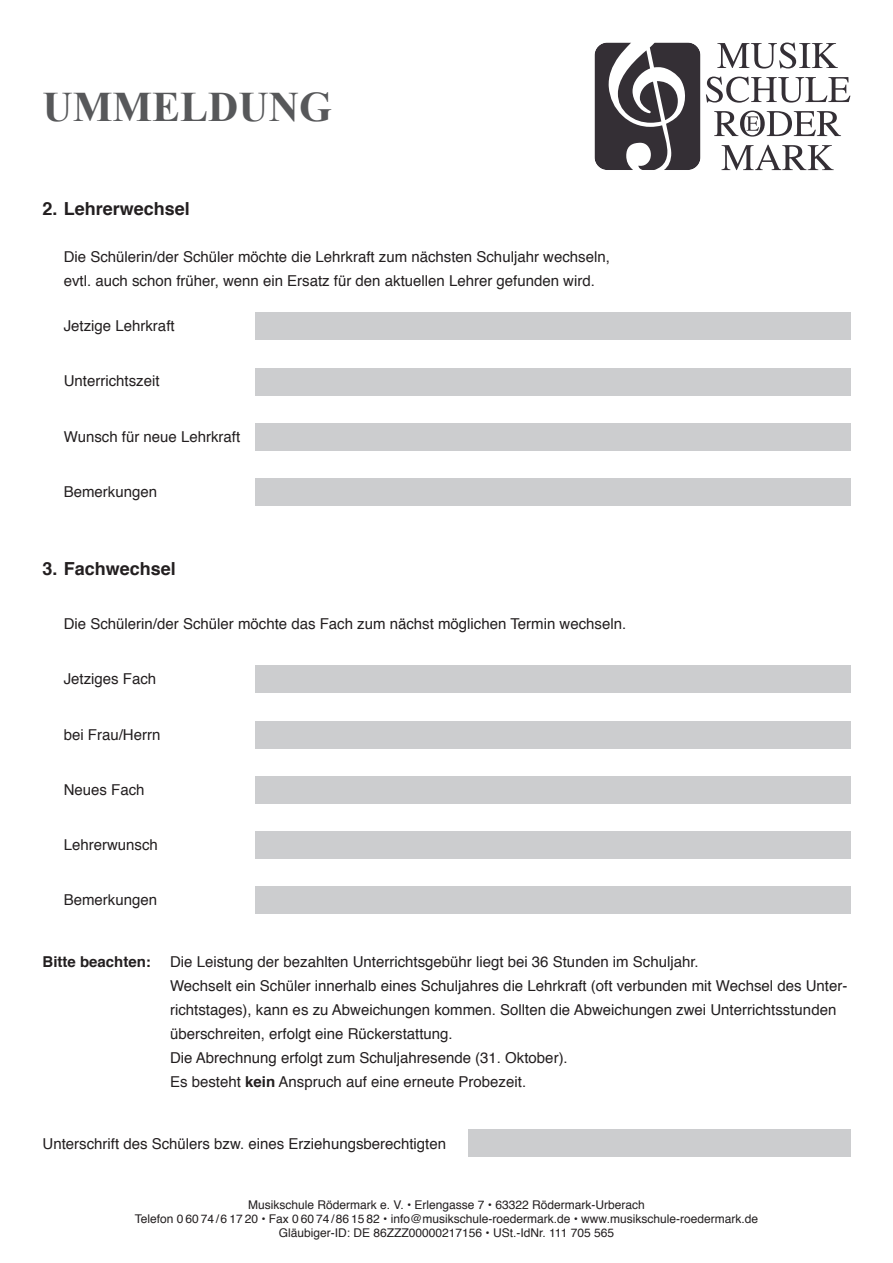
<style>
.page{position:relative;width:893px;height:1263px;background:#fff}
.page>*{position:absolute;margin:0;border:0;box-sizing:border-box;transform-origin:0 0}
.t1{font:700 42px "Times New Roman";color:#57585a}
.t2{font:700 18px "Helvetica";color:#231f20}
.t3{font:15px/24px "Helvetica";color:#231f20}
.t4{font:700 15px "Helvetica";color:#231f20}
.t5{font:12px/14.4px "Helvetica";color:#231f20;text-align:center}
.s1{font-weight:700}
</style>
<div class="page">
<div style="left:255px;top:721px;width:595px;height:27px;background:#cccdcf"></div>
<div style="left:255px;top:665px;width:595px;height:28px;background:#cccdcf"></div>
<div style="left:255px;top:776px;width:595px;height:28px;background:#cccdcf"></div>
<div style="left:255px;top:831px;width:595px;height:28px;background:#cccdcf"></div>
<div style="left:255px;top:887px;width:595px;height:27px;background:#cccdcf"></div>
<div style="left:255px;top:313px;width:595px;height:27px;background:#cccdcf"></div>
<div style="left:255px;top:368px;width:595px;height:27px;background:#cccdcf"></div>
<div style="left:255px;top:423px;width:595px;height:28px;background:#cccdcf"></div>
<div style="left:255px;top:478px;width:595px;height:28px;background:#cccdcf"></div>
<div style="left:468px;top:1129px;width:382px;height:27px;background:#cccdcf"></div>
<svg style="left:717px;top:43px;width:121px;height:26px"></svg>
<svg style="left:706px;top:77px;width:144px;height:26px"></svg>
<svg style="left:721px;top:145px;width:113px;height:25px"></svg>
<svg style="left:714px;top:111px;width:127px;height:26px"></svg>
<svg style="left:594px;top:43px;width:106px;height:127px"></svg>
<h1 class="t1" style="left:43px;top:77px;width:291px">UMMELDUNG</h1>
<p class="t2" style="left:43px;top:194px;width:149px">2. Lehrerwechsel</p>
<p class="t3" style="left:64px;top:245px;width:548px">Die Schülerin/der Schüler möchte die Lehrkraft zum nächsten Schuljahr wechseln, evtl. auch schon früher, wenn ein Ersatz für den aktuellen Lehrer gefunden wird.</p>
<p class="t3" style="left:64px;top:314px;width:112px">Jetzige Lehrkraft</p>
<p class="t3" style="left:64px;top:369px;width:97px">Unterrichtszeit</p>
<p class="t3" style="left:64px;top:425px;width:178px">Wunsch für neue Lehrkraft</p>
<p class="t3" style="left:64px;top:480px;width:95px">Bemerkungen</p>
<p class="t2" style="left:43px;top:554px;width:135px">3. Fachwechsel</p>
<p class="t3" style="left:64px;top:612px;width:564px">Die Schülerin/der Schüler möchte das Fach zum nächst möglichen Termin wechseln.</p>
<p class="t3" style="left:64px;top:667px;width:94px">Jetziges Fach</p>
<p class="t3" style="left:64px;top:723px;width:98px">bei Frau/Herrn</p>
<p class="t3" style="left:64px;top:778px;width:82px">Neues Fach</p>
<p class="t3" style="left:64px;top:833px;width:96px">Lehrerwunsch</p>
<p class="t3" style="left:64px;top:888px;width:95px">Bemerkungen</p>
<p class="t4" style="left:43px;top:950px;width:110px">Bitte beachten:</p>
<p class="t3" style="left:170px;top:950px;width:679px">Die Leistung der bezahlten Unterrichtsgebühr liegt bei 36 Stunden im Schuljahr.<br>Wechselt ein Schüler innerhalb eines Schuljahres die Lehrkraft (oft verbunden mit Wechsel des Unter&shy;richtstages), kann es zu Abweichungen kommen. Sollten die Abweichungen zwei Unterrichtsstunden überschreiten, erfolgt eine Rückerstattung.<br>Die Abrechnung erfolgt zum Schuljahresende (31. Oktober).<br>Es besteht <span class="s1">kein</span> Anspruch auf eine erneute Probezeit.</p>
<p class="t3" style="left:43px;top:1132px;width:405px">Unterschrift des Schülers bzw. eines Erziehungsberechtigten</p>
<p class="t5" style="left:135px;top:1197px;width:625px">Musikschule Rödermark e. V. • Erlengasse 7 • 63322 Rödermark-Urberach<br>Telefon 0 60 74 / 6 17 20 • Fax 0 60 74 / 86 15 82 • info@musikschule-roedermark.de • www.musikschule-roedermark.de<br>Gläubiger-ID: DE 86ZZZ00000217156 • USt.-IdNr. 111 705 565</p>
</div>
